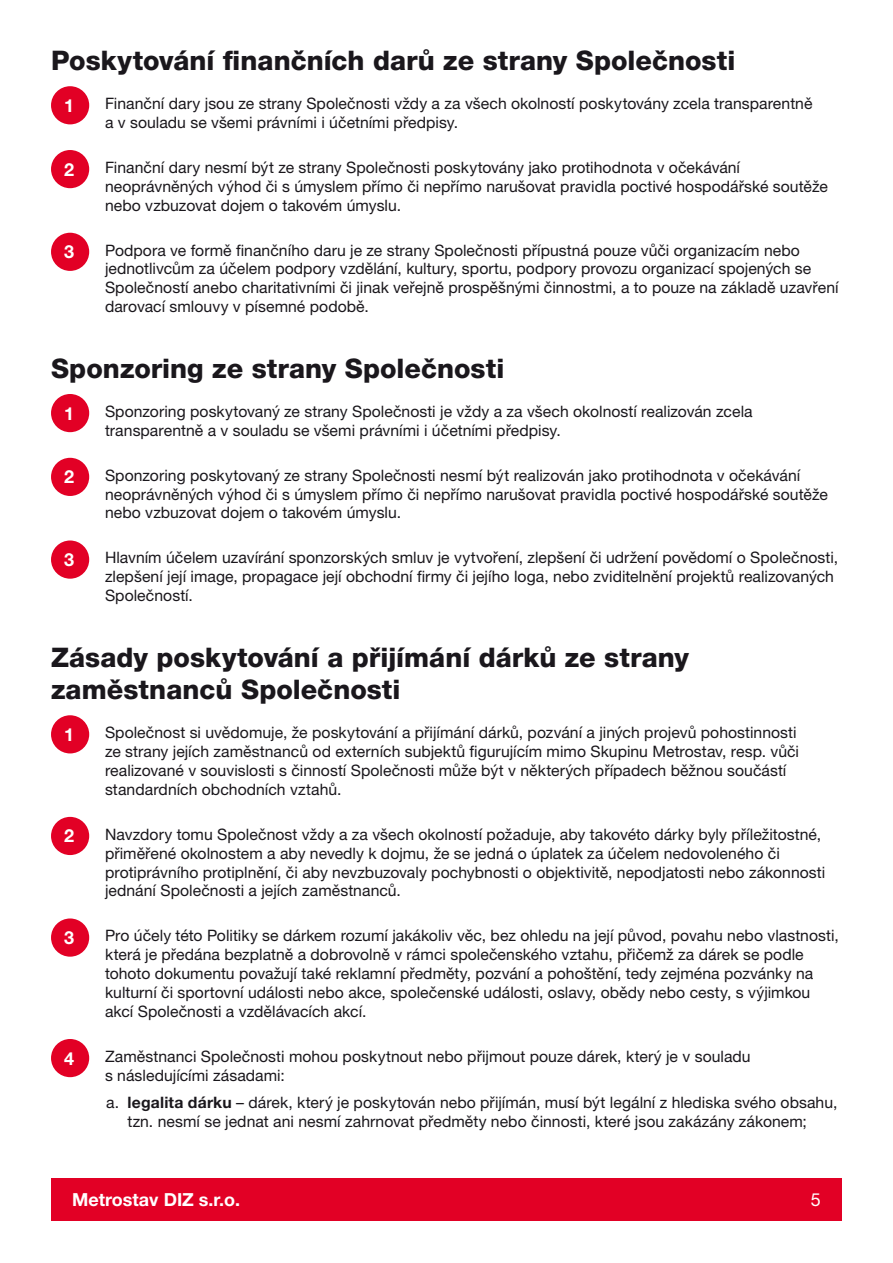
<style>
.page{position:relative;width:893px;height:1263px;background:#fff}
.page>*{position:absolute;margin:0;border:0;box-sizing:border-box;transform-origin:0 0}
.t1{font:800 27px/32.4px "Helvetica Neue LT Pro";color:#1a171c}
.t2{font:700 18px "Helvetica Neue LT Pro";color:#fff}
.t3{font:18px "Helvetica Neue LT Pro";color:#fff}
.t4{font:15.75px/18.9px "Helvetica Neue LT Pro";color:#1a171c}
.s1{font-weight:700}
</style>
<div class="page">
<div style="left:51px;top:1178px;width:791px;height:42px;background:#e20025"></div>
<div style="left:51px;top:86px;width:38px;height:38px;background:#e20025;border-radius:50%"></div>
<div style="left:51px;top:150px;width:38px;height:38px;background:#e20025;border-radius:50%"></div>
<div style="left:51px;top:233px;width:38px;height:38px;background:#e20025;border-radius:50%"></div>
<div style="left:51px;top:394px;width:38px;height:38px;background:#e20025;border-radius:50%"></div>
<div style="left:51px;top:458px;width:38px;height:38px;background:#e20025;border-radius:50%"></div>
<div style="left:51px;top:540px;width:38px;height:39px;background:#e20025;border-radius:50%"></div>
<div style="left:51px;top:715px;width:38px;height:38px;background:#e20025;border-radius:50%"></div>
<div style="left:51px;top:817px;width:38px;height:38px;background:#e20025;border-radius:50%"></div>
<div style="left:51px;top:918px;width:38px;height:39px;background:#e20025;border-radius:50%"></div>
<div style="left:51px;top:1039px;width:38px;height:38px;background:#e20025;border-radius:50%"></div>
<h1 class="t1" style="left:51px;top:44px;width:686px">Poskytování finančních darů ze strany Společnosti</h1>
<p class="t2" style="left:64px;top:94px;width:12px">1</p>
<p class="t4" style="left:105px;top:94px;width:709px">Finanční dary jsou ze strany Společnosti vždy a za všech okolností poskytovány zcela transparentně a v souladu se všemi právními i účetními předpisy.</p>
<p class="t2" style="left:64px;top:158px;width:12px">2</p>
<p class="t4" style="left:105px;top:157px;width:724px">Finanční dary nesmí být ze strany Společnosti poskytovány jako protihodnota v očekávání neoprávněných výhod či s úmyslem přímo či nepřímo narušovat pravidla poctivé hospodářské soutěže nebo vzbuzovat dojem o takovém úmyslu.</p>
<p class="t2" style="left:64px;top:241px;width:12px">3</p>
<p class="t4" style="left:105px;top:240px;width:735px">Podpora ve formě finančního daru je ze strany Společnosti přípustná pouze vůči organizacím nebo jednotlivcům za účelem podpory vzdělání, kultury, sportu, podpory provozu organizací spojených se Společností anebo charitativními či jinak veřejně prospěšnými činnostmi, a to pouze na základě uzavření darovací smlouvy v písemné podobě.</p>
<h1 class="t1" style="left:51px;top:352px;width:455px">Sponzoring ze strany Společnosti</h1>
<p class="t2" style="left:64px;top:402px;width:12px">1</p>
<p class="t4" style="left:105px;top:401px;width:649px">Sponzoring poskytovaný ze strany Společnosti je vždy a za všech okolností realizován zcela transparentně a v souladu se všemi právními i účetními předpisy.</p>
<p class="t2" style="left:64px;top:466px;width:12px">2</p>
<p class="t4" style="left:105px;top:465px;width:724px">Sponzoring poskytovaný ze strany Společnosti nesmí být realizován jako protihodnota v očekávání neoprávněných výhod či s úmyslem přímo či nepřímo narušovat pravidla poctivé hospodářské soutěže nebo vzbuzovat dojem o takovém úmyslu.</p>
<p class="t2" style="left:64px;top:548px;width:12px">3</p>
<p class="t4" style="left:105px;top:548px;width:735px">Hlavním účelem uzavírání sponzorských smluv je vytvoření, zlepšení či udržení povědomí o Společnosti, zlepšení její image, propagace její obchodní firmy či jejího loga, nebo zviditelnění projektů realizovaných<br>Společností.</p>
<h1 class="t1" style="left:51px;top:641px;width:639px">Zásady poskytování a přijímání dárků ze strany zaměstnanců Společnosti</h1>
<p class="t2" style="left:64px;top:723px;width:12px">1</p>
<p class="t4" style="left:105px;top:723px;width:696px">Společnost si uvědomuje, že poskytování a přijímání dárků, pozvání a jiných projevů pohostinnosti ze strany jejích zaměstnanců od externích subjektů figurujícím mimo Skupinu Metrostav, resp. vůči realizované v souvislosti s činností Společnosti může být v některých případech běžnou součástí standardních obchodních vztahů.</p>
<p class="t2" style="left:64px;top:825px;width:12px">2</p>
<p class="t4" style="left:105px;top:824px;width:722px">Navzdory tomu Společnost vždy a za všech okolností požaduje, aby takovéto dárky byly příležitostné, přiměřené okolnostem a aby nevedly k dojmu, že se jedná o úplatek za účelem nedovoleného či protiprávního protiplnění, či aby nevzbuzovaly pochybnosti o objektivitě, nepodjatosti nebo zákonnosti jednání Společnosti a jejích zaměstnanců.</p>
<p class="t2" style="left:64px;top:926px;width:12px">3</p>
<p class="t4" style="left:105px;top:926px;width:735px">Pro účely této Politiky se dárkem rozumí jakákoliv věc, bez ohledu na její původ, povahu nebo vlastnosti, která je předána bezplatně a dobrovolně v rámci společenského vztahu, přičemž za dárek se podle tohoto dokumentu považují také reklamní předměty, pozvání a pohoštění, tedy zejména pozvánky na kulturní či sportovní události nebo akce, společenské události, oslavy, obědy nebo cesty, s výjimkou akcí Společnosti a vzdělávacích akcí.</p>
<p class="t2" style="left:64px;top:1047px;width:12px">4</p>
<p class="t4" style="left:105px;top:1046px;width:647px">Zaměstnanci Společnosti mohou poskytnout nebo přijmout pouze dárek, který je v souladu s následujícími zásadami:</p>
<p class="t4" style="left:106px;top:1093px;width:733px;text-align:center">a. <span class="s1">legalita dárku</span> – dárek, který je poskytován nebo přijímán, musí být legální z hlediska svého obsahu, tzn. nesmí se jednat ani nesmí zahrnovat předměty nebo činnosti, které jsou zakázány zákonem;</p>
<p class="t2" style="left:72px;top:1188px;width:169px">Metrostav DIZ s.r.o.</p>
<p class="t3" style="left:811px;top:1188px;width:12px">5</p>
</div>
